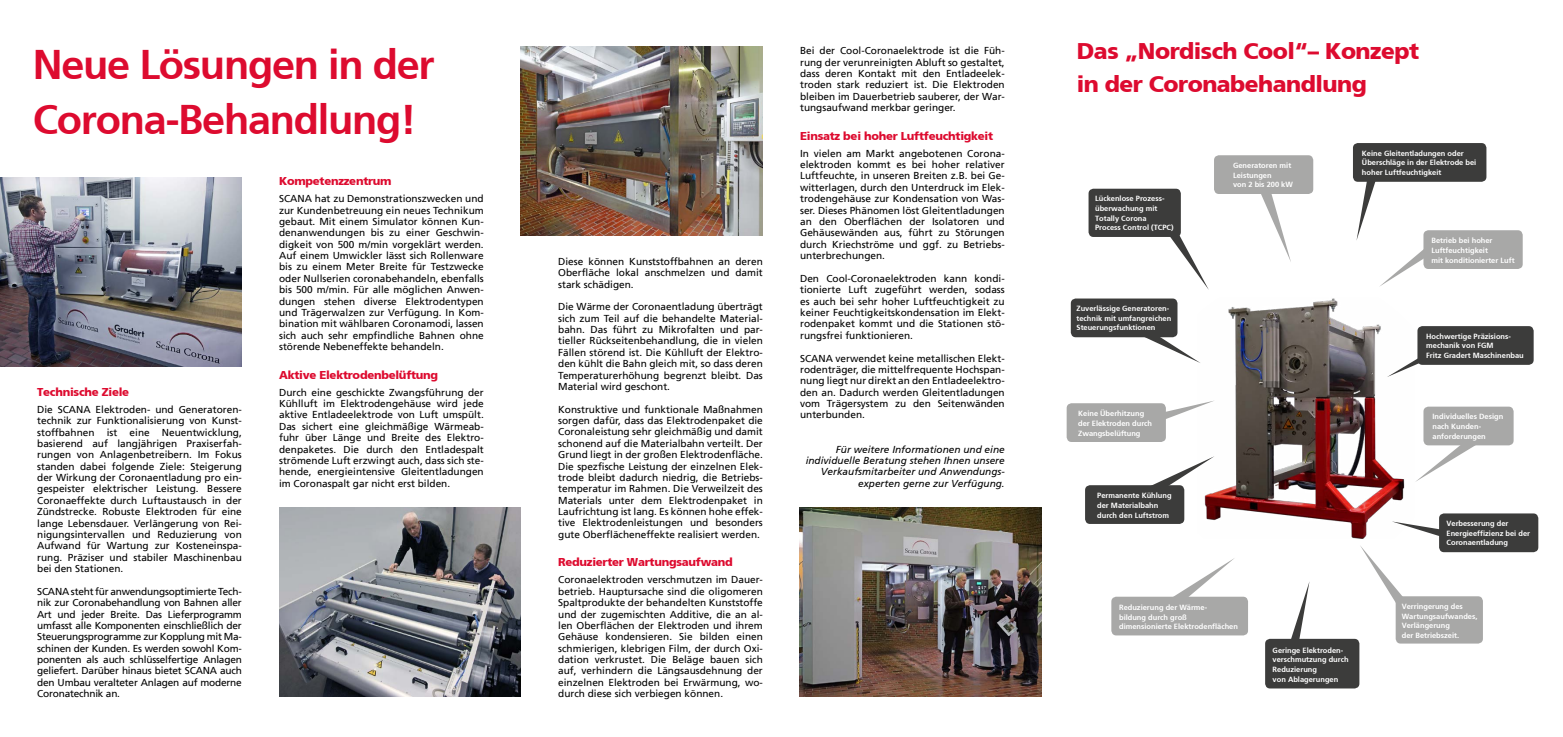
<style>
.page{position:relative;width:1563px;height:737px;background:#fff}
.page>*{position:absolute;margin:0;border:0;box-sizing:border-box;transform-origin:0 0}
.t1{font:700 41.39px/54.9px "Frutiger 65";letter-spacing:-.03em;color:#dd0b2f}
.t2{font:900 22.66px/33.1px "Frutiger 75";letter-spacing:-.02em;color:#dd0b2f}
.t3{font:900 11.38px "Frutiger 75";letter-spacing:-.02em;color:#dd0b2f}
.t4{font:10.06px/11.4px "Frutiger";color:#000;text-align:justify}
.t5{font:italic 10.06px/11.4px "Frutiger 56";color:#000;text-align:right}
.t6{font:700 7.44px/9.6px "Frutiger 65";color:#fff}
</style>
<div class="page">
<svg style="left:1356px;top:182px;width:70px;height:104px"></svg>
<svg style="left:1170px;top:234px;width:39px;height:56px"></svg>
<svg style="left:1163px;top:403px;width:33px;height:16px"></svg>
<svg style="left:1153px;top:465px;width:43px;height:34px"></svg>
<svg style="left:1285px;top:583px;width:24px;height:56px"></svg>
<svg style="left:1415px;top:359px;width:5px;height:6px"></svg>
<svg style="left:1175px;top:558px;width:59px;height:38px"></svg>
<svg style="left:1131px;top:320px;width:65px;height:41px"></svg>
<svg style="left:1416px;top:444px;width:67px;height:38px"></svg>
<img style="left:1196px;top:298px;width:219px;height:241px">
<div style="left:1417px;top:326px;width:116px;height:39px;background:#3c3c3b;border-radius:5px"></div>
<div style="left:1085px;top:485px;width:99px;height:39px;background:#3c3c3b;border-radius:5px"></div>
<div style="left:1088px;top:189px;width:93px;height:48px;background:#3c3c3b;border-radius:5px"></div>
<div style="left:1423px;top:406px;width:90px;height:39px;background:#a8a8a7;border-radius:5px"></div>
<div style="left:1353px;top:143px;width:133px;height:39px;background:#3c3c3b;border-radius:5px"></div>
<div style="left:1071px;top:298px;width:106px;height:39px;background:#3c3c3b;border-radius:5px"></div>
<div style="left:1066px;top:403px;width:100px;height:39px;background:#a8a8a7;border-radius:5px"></div>
<div style="left:1214px;top:155px;width:99px;height:39px;background:#a8a8a7;border-radius:5px"></div>
<div style="left:1265px;top:639px;width:94px;height:49px;background:#3c3c3b;border-radius:5px"></div>
<div style="left:1423px;top:230px;width:99px;height:39px;background:#a8a8a7;border-radius:5px"></div>
<svg style="left:1261px;top:194px;width:30px;height:68px"></svg>
<svg style="left:1359px;top:521px;width:111px;height:80px"></svg>
<div style="left:1111px;top:596px;width:137px;height:39px;background:#a8a8a7;border-radius:5px"></div>
<div style="left:1439px;top:513px;width:99px;height:39px;background:#3c3c3b;border-radius:5px"></div>
<div style="left:1395px;top:596px;width:88px;height:47px;background:#a8a8a7;border-radius:5px"></div>
<img style="left:521px;top:46px;width:241px;height:190px">
<img style="left:799px;top:507px;width:243px;height:189px">
<img style="left:0;top:178px;width:242px;height:188px">
<img style="left:279px;top:507px;width:242px;height:189px">
<h1 class="t1" style="left:33px;top:37px;width:403px">Neue Lösungen in der<br>Corona-Behandlung!</h1>
<p class="t3" style="left:37px;top:385px;width:94px">Technische Ziele</p>
<p class="t4" style="left:37px;top:403px;width:206px">Die SCANA Elektroden- und Generatoren&shy;technik zur Funktionalisierung von Kunst&shy;stoffbahnen ist eine Neuentwicklung, basierend auf langjährigen Praxiserfah&shy;rungen von Anlagenbetreibern. Im Fokus standen dabei folgende Ziele: Steigerung der Wirkung der Coronaentladung pro ein&shy;gespeister elektrischer Leistung. Bessere Coronaeffekte durch Luftaustausch in der Zündstrecke. Robuste Elektroden für eine lange Lebensdauer. Verlängerung von Rei&shy;nigungsintervallen und Reduzierung von Aufwand für Wartung zur Kosteneinspa&shy;rung. Präziser und stabiler Maschinenbau bei den Stationen.</p>
<p class="t4" style="left:37px;top:585px;width:206px">SCANA steht für anwendungsoptimierte Tech&shy;nik zur Coronabehandlung von Bahnen aller Art und jeder Breite. Das Lieferprogramm umfasst alle Komponenten einschließlich der Steuerungsprogramme zur Kopplung mit Ma&shy;schinen der Kunden. Es werden sowohl Kom&shy;ponenten als auch schlüsselfertige Anlagen geliefert. Darüber hinaus bietet SCANA auch den Umbau veralteter Anlagen auf moderne Coronatechnik an.</p>
<p class="t3" style="left:279px;top:174px;width:114px">Kompetenzzentrum</p>
<p class="t4" style="left:279px;top:193px;width:206px">SCANA hat zu Demonstrationszwecken und zur Kundenbetreuung ein neues Technikum gebaut. Mit einem Simulator können Kun&shy;denanwendungen bis zu einer Geschwin&shy;digkeit von 500 m/min vorgeklärt werden.<br>Auf einem Umwickler lässt sich Rollenware bis zu einem Meter Breite für Testzwecke oder Nullserien coronabehandeln, ebenfalls bis 500 m/min. Für alle möglichen Anwen&shy;dungen stehen diverse Elektrodentypen und Trägerwalzen zur Verfügung. In Kom&shy;bination mit wählbaren Coronamodi, lassen sich auch sehr empfindliche Bahnen ohne störende Nebeneffekte behandeln.</p>
<p class="t3" style="left:279px;top:368px;width:161px">Aktive Elektrodenbelüftung</p>
<p class="t4" style="left:279px;top:386px;width:206px">Durch eine geschickte Zwangsführung der Kühlluft im Elektrodengehäuse wird jede aktive Entladeelektrode von Luft umspült.<br>Das sichert eine gleichmäßige Wärmeab&shy;fuhr über Länge und Breite des Elektro&shy;denpaketes. Die durch den Entladespalt strömende Luft erzwingt auch, dass sich ste&shy;hende, energieintensive Gleitentladungen im Coronaspalt gar nicht erst bilden.</p>
<p class="t4" style="left:558px;top:256px;width:206px">Diese können Kunststoffbahnen an deren Oberfläche lokal anschmelzen und damit stark schädigen.</p>
<p class="t4" style="left:558px;top:301px;width:206px">Die Wärme der Coronaentladung überträgt sich zum Teil auf die behandelte Material&shy;bahn. Das führt zu Mikrofalten und par&shy;tieller Rückseitenbehandlung, die in vielen Fällen störend ist. Die Kühlluft der Elektro&shy;den kühlt die Bahn gleich mit, so dass deren Temperaturerhöhung begrenzt bleibt. Das Material wird geschont.</p>
<p class="t4" style="left:558px;top:403px;width:206px">Konstruktive und funktionale Maßnahmen sorgen dafür, dass das Elektrodenpaket die Coronaleistung sehr gleichmäßig und damit schonend auf die Materialbahn verteilt. Der Grund liegt in der großen Elektrodenfläche.<br>Die spezfische Leistung der einzelnen Elek&shy;trode bleibt dadurch niedrig, die Betriebs&shy;temperatur im Rahmen. Die Verweilzeit des Materials unter dem Elektrodenpaket in Laufrichtung ist lang. Es können hohe effek&shy;tive Elektrodenleistungen und besonders gute Oberflächeneffekte realisiert werden.</p>
<p class="t3" style="left:558px;top:555px;width:176px">Reduzierter Wartungsaufwand</p>
<p class="t4" style="left:558px;top:574px;width:206px">Coronaelektroden verschmutzen im Dauer&shy;betrieb. Hauptursache sind die oligomeren Spaltprodukte der behandelten Kunststoffe und der zugemischten Additive, die an al&shy;len Oberflächen der Elektroden und ihrem Gehäuse kondensieren. Sie bilden einen schmierigen, klebrigen Film, der durch Oxi&shy;dation verkrustet. Die Beläge bauen sich auf, verhindern die Längsausdehnung der einzelnen Elektroden bei Erwärmung, wo&shy;durch diese sich verbiegen können.</p>
<p class="t4" style="left:800px;top:45px;width:206px">Bei der Cool-Coronaelektrode ist die Füh&shy;rung der verunreinigten Abluft so gestaltet, dass deren Kontakt mit den Entladeelek&shy;troden stark reduziert ist. Die Elektroden bleiben im Dauerbetrieb sauberer, der War&shy;tungsaufwand merkbar geringer.</p>
<p class="t3" style="left:800px;top:129px;width:195px">Einsatz bei hoher Luftfeuchtigkeit</p>
<p class="t4" style="left:800px;top:148px;width:206px">In vielen am Markt angebotenen Corona&shy;elektroden kommt es bei hoher relativer Luftfeuchte, in unseren Breiten z.B. bei Ge&shy;witterlagen, durch den Unterdruck im Elek&shy;trodengehäuse zur Kondensation von Was&shy;ser. Dieses Phänomen löst Gleitentladungen an den Oberflächen der Isolatoren und Gehäusewänden aus, führt zu Störungen durch Kriechströme und ggf. zu Betriebs&shy;unterbrechungen.</p>
<p class="t4" style="left:800px;top:273px;width:206px">Den Cool-Coronaelektroden kann kondi&shy;tionierte Luft zugeführt werden, sodass es auch bei sehr hoher Luftfeuchtigkeit zu keiner Feuchtigkeitskondensation im Elekt&shy;rodenpaket kommt und die Stationen stö&shy;rungsfrei funktionieren.</p>
<p class="t4" style="left:800px;top:352px;width:206px">SCANA verwendet keine metallischen Elekt&shy;rodenträger, die mittelfrequente Hochspan&shy;nung liegt nur direkt an den Entladeelektro&shy;den an. Dadurch werden Gleitentladungen vom Trägersystem zu den Seitenwänden unterbunden.</p>
<p class="t5" style="left:805px;top:443px;width:201px">Für weitere Informationen und eine individuelle Beratung stehen Ihnen unsere Verkaufsmitarbeiter und Anwendungs&shy;experten gerne zur Verfügung.</p>
<h2 class="t2" style="left:1077px;top:34px;width:344px">Das „Nordisch Cool“– Konzept in der Coronabehandlung</h2>
<p class="t6" style="left:1095px;top:194px;width:80px">Lückenlose Prozess&shy;überwachung mit<br>Totally Corona<br>Process Control (TCPC)</p>
<p class="t6" style="left:1076px;top:304px;width:96px">Zuverlässige Generatoren&shy;technik mit umfangreichen<br>Steuerungsfunktionen</p>
<p class="t6" style="left:1078px;top:409px;width:75px">Keine Überhitzung der Elektroden durch<br>Zwangsbelüftung</p>
<p class="t6" style="left:1097px;top:491px;width:76px">Permanente Kühlung der Materialbahn durch den Luftstrom</p>
<p class="t6" style="left:1233px;top:160px;width:61px">Generatoren mit<br>Leistungen<br>von 2 bis 200 kW</p>
<p class="t6" style="left:1362px;top:148px;width:116px">Keine Gleitentladungen oder<br>Überschläge in der Elektrode bei hoher Luftfeuchtigkeit</p>
<p class="t6" style="left:1431px;top:236px;width:85px">Betrieb bei hoher<br>Luftfeuchtigkeit<br>mit konditionierter Luft</p>
<p class="t6" style="left:1426px;top:331px;width:99px">Hochwertige Präzisions&shy;mechanik von FGM<br>Fritz Gradert Maschinenbau</p>
<p class="t6" style="left:1432px;top:412px;width:72px">Individuelles Design nach Kunden&shy;anforderungen</p>
<p class="t6" style="left:1446px;top:518px;width:85px">Verbesserung der<br>Energieeffizienz bei der<br>Coronaentladung</p>
<p class="t6" style="left:1119px;top:602px;width:120px">Reduzierung der Wärme-<br>bildung durch groß dimensionierte Elektrodenflächen</p>
<p class="t6" style="left:1272px;top:645px;width:78px">Geringe Elektroden&shy;verschmutzung durch<br>Reduzierung<br>von Ablagerungen</p>
<p class="t6" style="left:1401px;top:601px;width:77px">Verringerung des<br>Wartungsaufwandes,<br>Verlängerung<br>der Betriebszeit.</p>
</div>
